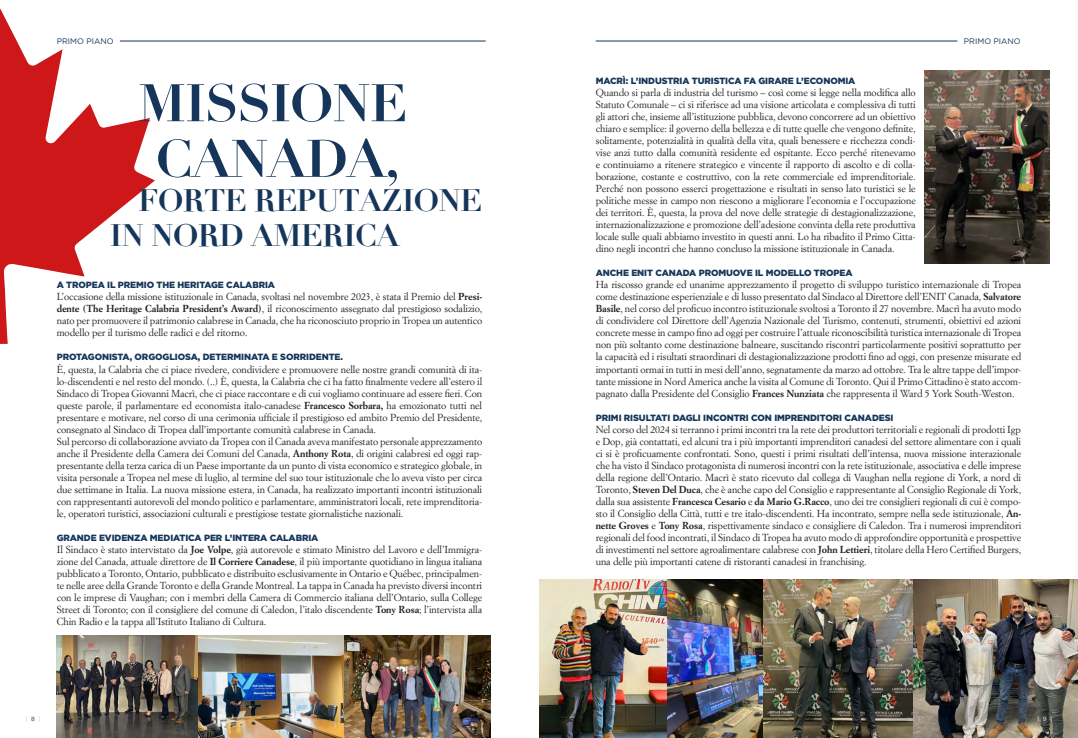
<style>
.page{position:relative;width:1078px;height:738px;background:#fff}
.page>*{position:absolute;margin:0;border:0;box-sizing:border-box;transform-origin:0 0}
.t1{font:700 51.8px/55.5px "Didot";letter-spacing:-.02em;color:#15365a;text-align:center}
.t2{font:700 30.3px/34.4px "Didot";letter-spacing:-.02em;color:#15365a}
.t3{font:10px/12px "Simoncini Garamond";letter-spacing:-.01em;color:#222;text-align:justify}
.t4{font:900 9px "Gotham";letter-spacing:-.01em;color:#15365a}
.t5{font:8px "Gotham";color:#15365a}
.t6{font:6px "Gotham";color:#c6c6c6}
.s1{font-weight:700}
.s2{color:#15365a}
</style>
<div class="page">
<img style="left:539px;top:579px;width:538px;height:158px">
<svg style="left:0;top:9px;width:155px;height:334px"></svg>
<hr style="left:595px;top:41px;width:362px;height:1px;background:#15365a">
<hr style="left:120px;top:41px;width:365px;height:1px;background:#15365a">
<img style="left:667px;top:579px;width:96px;height:158px">
<img style="left:924px;top:71px;width:125px;height:192px">
<img style="left:57px;top:635px;width:433px;height:102px">
<p class="t5" style="left:57px;top:36px;width:58px">PRIMO PIANO</p>
<p class="t5" style="left:963px;top:36px;width:58px">PRIMO PIANO</p>
<h1 class="t1" style="left:138px;top:76px;width:270px">MISSIONE<br>CANADA,</h1>
<h2 class="t2" style="left:110px;top:183px;width:374px;text-indent:28px">FORTE REPUTAZIONE<br>IN NORD AMERICA</h2>
<p class="t4" style="left:595px;top:76px;width:261px">MACRÌ: L’INDUSTRIA TURISTICA FA GIRARE L’ECONOMIA</p>
<p class="t3" style="left:595px;top:86px;width:321px">Quando si parla di industria del turismo – così come si legge nella modifica allo Statuto Comunale – ci si riferisce ad una visione articolata e complessiva di tutti gli attori che, insieme all’istituzione pubblica, devono concorrere ad un obiettivo chiaro e semplice: il governo della bellezza e di tutte quelle che vengono definite, solitamente, potenzialità in qualità della vita, quali benessere e ricchezza condi&shy;vise anzi tutto dalla comunità residente ed ospitante. Ecco perché ritenevamo e continuiamo a ritenere strategico e vincente il rapporto di ascolto e di colla&shy;borazione, costante e costruttivo, con la rete commerciale ed imprenditoriale.<br>Perché non possono esserci progettazione e risultati in senso lato turistici se le politiche messe in campo non riescono a migliorare l’economia e l’occupazione dei territori. È, questa, la prova del nove delle strategie di destagionalizzazione, internazionalizzazione e promozione dell’adesione convinta della rete produttiva locale sulle quali abbiamo investito in questi anni. Lo ha ribadito il Primo Citta&shy;dino negli incontri che hanno concluso la missione istituzionale in Canada.</p>
<p class="t4" style="left:595px;top:268px;width:258px">ANCHE ENIT CANADA PROMUOVE IL MODELLO TROPEA</p>
<p class="t3" style="left:595px;top:278px;width:427px">Ha riscosso grande ed unanime apprezzamento il progetto di sviluppo turistico internazionale di Tropea come destinazione esperienziale e di lusso presentato dal Sindaco al Direttore dell’ENIT Canada, <span class="s1">Salvatore Basile</span>, nel corso del proficuo incontro istituzionale svoltosi a Toronto il 27 novembre. Macrì ha avuto modo di condividere col Direttore dell’Agenzia Nazionale del Turismo, contenuti, strumenti, obiettivi ed azioni concrete messe in campo fino ad oggi per costruire l’attuale riconoscibilità turistica internazionale di Tropea non più soltanto come destinazione balneare, suscitando riscontri particolarmente positivi soprattutto per la capacità ed i risultati straordinari di destagionalizzazione prodotti fino ad oggi, con presenze misurate ed importanti ormai in tutti in mesi dell’anno, segnatamente da marzo ad ottobre. Tra le altre tappe dell’impor&shy;tante missione in Nord America anche la visita al Comune di Toronto. Qui il Primo Cittadino è stato accom&shy;pagnato dalla Presidente del Consiglio <span class="s1">Frances Nunziata</span> che rappresenta il Ward 5 York South-Weston.</p>
<p class="t4" style="left:595px;top:412px;width:299px">PRIMI RISULTATI DAGLI INCONTRI CON IMPRENDITORI CANADESI</p>
<p class="t3" style="left:595px;top:422px;width:427px">Nel corso del 2024 si terranno i primi incontri tra la rete dei produttori territoriali e regionali di prodotti Igp e Dop, già contattati, ed alcuni tra i più importanti imprenditori canadesi del settore alimentare con i quali ci si è proficuamente confrontati. Sono, questi i primi risultati dell’intensa, nuova missione interazionale che ha visto il Sindaco protagonista di numerosi incontri con la rete istituzionale, associativa e delle imprese della regione dell’Ontario. Macrì è stato ricevuto dal collega di Vaughan nella regione di York, a nord di Toronto, <span class="s1">Steven Del Duca</span>, che è anche capo del Consiglio e rappresentante al Consiglio Regionale di York, dalla sua assistente <span class="s1">Francesca Cesario</span> e <span class="s1">da Mario G.Racco</span>, uno dei tre consiglieri regionali di cui è compo&shy;sto il Consiglio della Città, tutti e tre italo-discendenti. Ha incontrato, sempre nella sede istituzionale, <span class="s1">An&shy;nette Groves</span> e <span class="s1">Tony Rosa</span>, rispettivamente sindaco e consigliere di Caledon. Tra i numerosi imprenditori regionali del food incontrati, il Sindaco di Tropea ha avuto modo di approfondire opportunità e prospettive di investimenti nel settore agroalimentare calabrese con <span class="s1">John Lettieri</span>, titolare della Hero Certified Burgers, una delle più importanti catene di ristoranti canadesi in franchising.</p>
<p class="t4" style="left:57px;top:280px;width:220px">A TROPEA IL PREMIO THE HERITAGE CALABRIA</p>
<p class="t3" style="left:57px;top:290px;width:427px">L’occasione della missione istituzionale in Canada, svoltasi nel novembre 2023, è stata il Premio del <span class="s1">Presi&shy;dente (The Heritage Calabria President’s Award)</span>, il riconoscimento assegnato dal prestigioso sodalizio, nato per promuovere il patrimonio calabrese in Canada, che ha riconosciuto proprio in Tropea un autentico modello per il turismo delle radici e del ritorno.</p>
<p class="t4" style="left:57px;top:352px;width:288px">PROTAGONISTA, ORGOGLIOSA, DETERMINATA E SORRIDENTE.</p>
<p class="t3" style="left:57px;top:362px;width:427px;text-align:left">È, questa, la Calabria che ci piace rivedere, condividere e promuovere nelle nostre grandi comunità di ita&shy;lo-discendenti e nel resto del mondo. (..) È, questa, la Calabria che ci ha fatto finalmente vedere all’estero il Sindaco di Tropea Giovanni Macrì, che ci piace raccontare e di cui vogliamo continuare ad essere fieri. Con queste parole, il parlamentare ed economista italo-canadese <span class="s1">Francesco Sorbara,</span> ha emozionato tutti nel presentare e motivare, nel corso di una cerimonia ufficiale il prestigioso ed ambito Premio del Presidente, consegnato al Sindaco di Tropea dall’importante comunità calabrese in Canada.<br>Sul percorso di collaborazione avviato da Tropea con il Canada aveva manifestato personale apprezzamento anche il Presidente della Camera dei Comuni del Canada, <span class="s1">Anthony Rota</span>, di origini calabresi ed oggi rap&shy;presentante della terza carica di un Paese importante da un punto di vista economico e strategico globale, in visita personale a Tropea nel mese di luglio, al termine del suo tour istituzionale che lo aveva visto per circa due settimane in Italia. La nuova missione estera, in Canada, ha realizzato importanti incontri istituzionali con rappresentanti autorevoli del mondo politico e parlamentare, amministratori locali, rete imprenditoria&shy;le, operatori turistici, associazioni culturali e prestigiose testate giornalistiche nazionali.</p>
<p class="t4" style="left:57px;top:532px;width:263px">GRANDE EVIDENZA MEDIATICA PER L’INTERA CALABRIA</p>
<p class="t3" style="left:57px;top:542px;width:427px">Il Sindaco è stato intervistato da <span class="s1">Joe Volpe</span>, già autorevole e stimato Ministro del Lavoro e dell’Immigra&shy;zione del Canada, attuale direttore de <span class="s1">Il Corriere Canadese</span>, il più importante quotidiano in lingua italiana pubblicato a Toronto, Ontario, pubblicato e distribuito esclusivamente in Ontario e Québec, principalmen&shy;te nelle aree della Grande Toronto e della Grande Montreal. La tappa in Canada ha previsto diversi incontri con le imprese di Vaughan; con i membri della Camera di Commercio italiana dell’Ontario, sulla College Street di Toronto; con il consigliere del comune di Caledon, l’italo discendente <span class="s1">Tony Rosa</span>; l’intervista alla Chin Radio e la tappa all’Istituto Italiano di Cultura.</p>
<p class="t6" style="left:26px;top:714px;width:16px">| <span class="s2">8</span> |</p>
</div>
